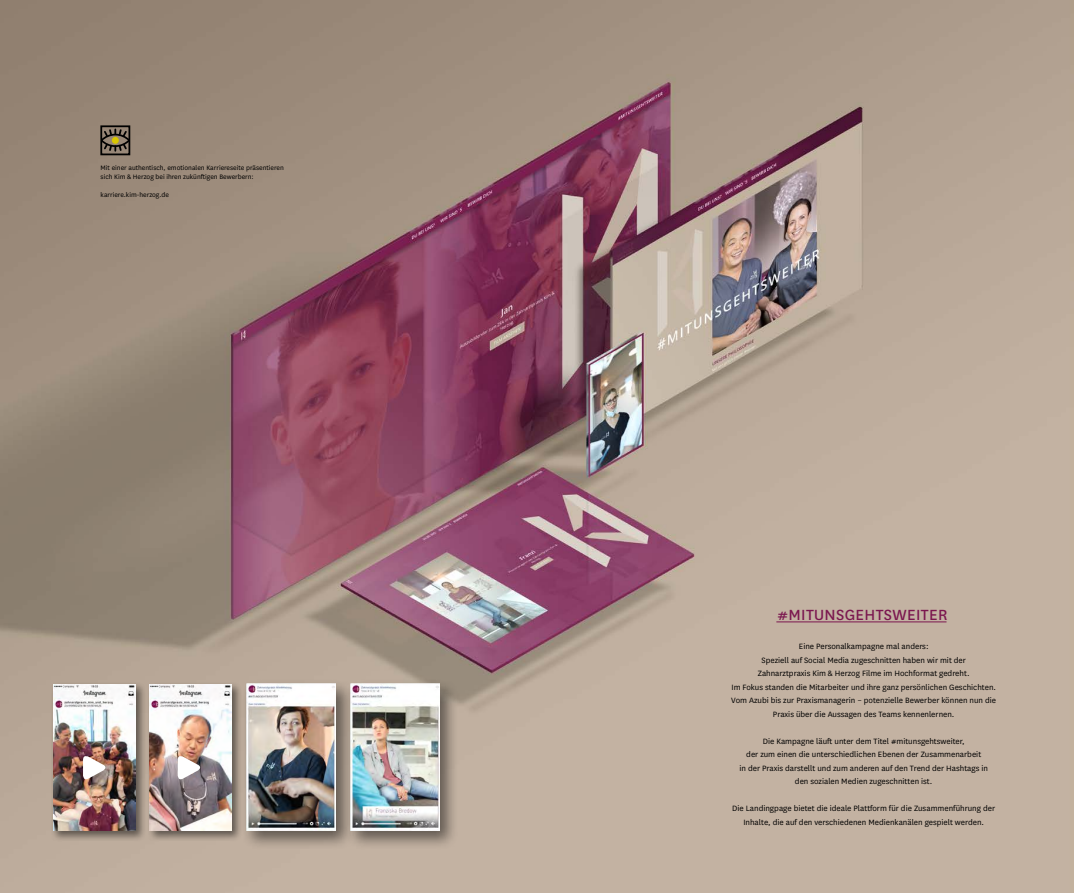
<style>
.page{position:relative;width:1074px;height:893px;background:#fff}
.page>*{position:absolute;margin:0;border:0;box-sizing:border-box;transform-origin:0 0}
.t1{font:17.25px "National";letter-spacing:.02em;color:#7b174f}
.t2{font:9px/13.5px "National";color:#000;text-align:center}
.t3{font:7.5px/9px "National";color:#000}
</style>
<div class="page">
<img style="left:0;top:0;width:1074px;height:893px">
<hr style="left:776px;top:621px;width:170px;height:1px;background:#7b174f">
<svg style="left:103px;top:128px;width:24px;height:24px"></svg>
<div style="left:100px;top:125px;width:30px;height:30px;border:2px solid #000"></div>
<div style="left:241px;top:679px;width:114px;height:171px;background:#000;opacity:.5"></div>
<img style="left:246px;top:684px;width:89px;height:146px">
<div style="left:345px;top:679px;width:114px;height:171px;background:#000;opacity:.5"></div>
<img style="left:350px;top:684px;width:89px;height:146px">
<div style="left:51px;top:682px;width:95px;height:159px;background:#000;opacity:.5"></div>
<img style="left:53px;top:684px;width:82px;height:146px">
<svg style="left:83px;top:754px;width:26px;height:27px"></svg>
<div style="left:147px;top:682px;width:96px;height:159px;background:#000;opacity:.5"></div>
<img style="left:150px;top:684px;width:82px;height:146px">
<svg style="left:178px;top:754px;width:25px;height:27px"></svg>
<p class="t3" style="left:101px;top:163px;width:185px">Mit einer authentisch, emotionalen Karriereseite präsentieren sich Kim &amp; Herzog bei ihren zukünftigen Bewerbern:</p>
<p class="t3" style="left:101px;top:190px;width:70px">karriere.kim-herzog.de</p>
<h1 class="t1" style="left:777px;top:603px;width:171px">#MITUNSGEHTSWEITER</h1>
<p class="t2" style="left:731px;top:640px;width:266px">Eine Personalkampagne mal anders:<br>Speziell auf Social Media zugeschnitten haben wir mit der<br>Zahnarztpraxis Kim &amp; Herzog Filme im Hochformat gedreht.<br>Im Fokus standen die Mitarbeiter und ihre ganz persönlichen Geschichten.<br>Vom Azubi bis zur Praxismanagerin – potenzielle Bewerber können nun die Praxis über die Aussagen des Teams kennenlernen.</p>
<p class="t2" style="left:739px;top:734px;width:250px">Die Kampagne läuft unter dem Titel #mitunsgehtsweiter,<br>der zum einen die unterschiedlichen Ebenen der Zusammenarbeit<br>in der Praxis darstellt und zum anderen auf den Trend der Hashtags in den sozialen Medien zugeschnitten ist.</p>
<p class="t2" style="left:732px;top:802px;width:264px">Die Landingpage bietet die ideale Plattform für die Zusammenführung der<br>Inhalte, die auf den verschiedenen Medienkanälen gespielt werden.</p>
</div>
